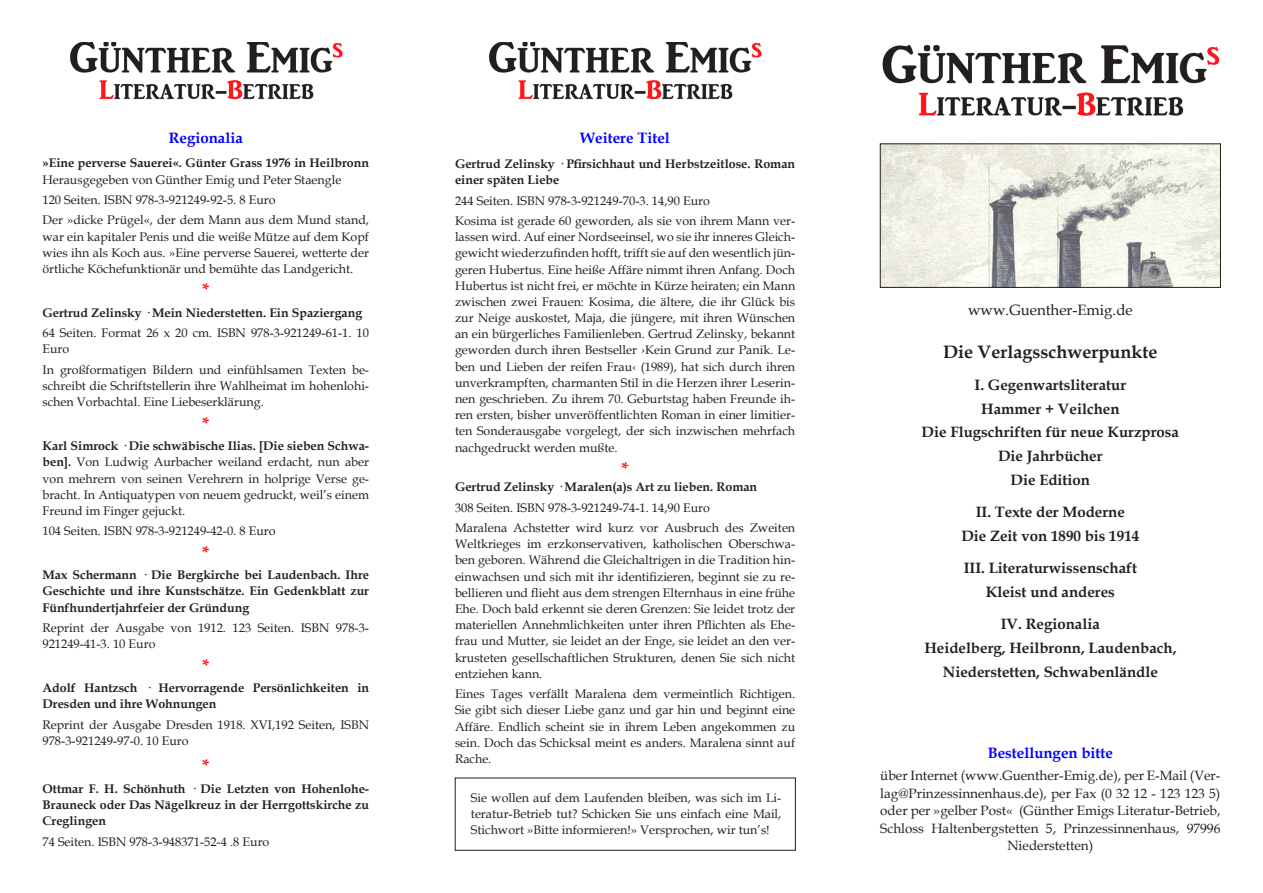
<style>
.page{position:relative;width:1263px;height:893px;background:#fff}
.page>*{position:absolute;margin:0;border:0;box-sizing:border-box;transform-origin:0 0}
.Fließtext{font:700 18px "Book Antiqua";color:#231f20}
.Ü2{font:700 18px "Book Antiqua";color:#f00}
.Fließtext-2{font:700 15px "Book Antiqua";color:#231f20}
.Ü1{font:700 15px "Book Antiqua";color:#00f}
.Fließtext-3{font:15px "Book Antiqua";color:#231f20}
.Fließtext_Kopie{font:13.5px/17.5px "Book Antiqua";color:#231f20;text-align:center}
.Fließtext-4{font:12.45px/16.2px "Book Antiqua";color:#231f20;text-align:justify}
.Fließtext-5{font:700 12.45px/16.2px "Book Antiqua";color:#231f20}
.s1{font-weight:400}
.s2{font-weight:700}
</style>
<div class="page">
<img style="left:882px;top:44px;width:338px;height:72px">
<img style="left:70px;top:43px;width:273px;height:57px">
<img style="left:489px;top:43px;width:273px;height:57px">
<img style="left:882px;top:146px;width:337px;height:140px">
<div style="left:880px;top:144px;width:341px;height:144px;border:1px solid #231f20"></div>
<p class="Ü1" style="left:169px;top:127px;width:76px">Regionalia</p>
<p class="Fließtext-5" style="left:43px;top:155px;width:328px">»Eine perverse Sauerei«. Günter Grass 1976 in Heilbronn<br><span class="s1">Herausgegeben von Günther Emig und Peter Staengle</span></p>
<p class="Fließtext-4" style="left:43px;top:191px;width:235px">120 Seiten. ISBN 978-3-921249-92-5. 8 Euro</p>
<p class="Fließtext-4" style="left:43px;top:212px;width:328px">Der »dicke Prügel«, der dem Mann aus dem Mund stand, war ein kapitaler Penis und die weiße Mütze auf dem Kopf wies ihn als Koch aus. »Eine perverse Sauerei, wetterte der örtliche Köchefunktionär und bemühte das Landgericht.</p>
<p class="Ü2" style="left:202px;top:278px;width:9px">*</p>
<p class="Fließtext-5" style="left:43px;top:304px;width:321px">Gertrud Zelinsky · Mein Niederstetten. Ein Spaziergang</p>
<p class="Fließtext-4" style="left:43px;top:325px;width:328px">64 Seiten. Format 26 x 20 cm. ISBN 978-3-921249-61-1. 10<br>Euro</p>
<p class="Fließtext-4" style="left:43px;top:361px;width:328px">In großformatigen Bildern und einfühlsamen Texten be&shy;schreibt die Schriftstellerin ihre Wahlheimat im hohenlohi&shy;schen Vorbachtal. Eine Liebeserklärung.</p>
<p class="Ü2" style="left:202px;top:411px;width:9px">*</p>
<p class="Fließtext-4" style="left:43px;top:437px;width:328px"><span class="s2">Karl Simrock · Die schwäbische Ilias. [Die sieben Schwa&shy;ben].</span> Von Ludwig Aurbacher weiland erdacht, nun aber von mehrern von seinen Verehrern in holprige Verse ge&shy;bracht. In Antiquatypen von neuem gedruckt, weil’s einem Freund im Finger gejuckt.</p>
<p class="Fließtext-4" style="left:43px;top:523px;width:235px">104 Seiten. ISBN 978-3-921249-42-0. 8 Euro</p>
<p class="Ü2" style="left:202px;top:540px;width:9px">*</p>
<p class="Fließtext-5" style="left:43px;top:567px;width:328px;text-align:justify">Max Schermann · Die Bergkirche bei Laudenbach. Ihre Geschichte und ihre Kunstschätze. Ein Gedenkblatt zur Fünfhundertjahrfeier der Gründung</p>
<p class="Fließtext-4" style="left:43px;top:619px;width:328px">Reprint der Ausgabe von 1912. 123 Seiten. ISBN 978-3-<br>921249-41-3. 10 Euro</p>
<p class="Ü2" style="left:202px;top:653px;width:9px">*</p>
<p class="Fließtext-5" style="left:43px;top:680px;width:328px">Adolf Hantzsch · Hervorragende Persönlichkeiten in<br>Dresden und ihre Wohnungen</p>
<p class="Fließtext-4" style="left:43px;top:716px;width:328px">Reprint der Ausgabe Dresden 1918. XVI,192 Seiten, ISBN<br>978-3-921249-97-0. 10 Euro</p>
<p class="Ü2" style="left:202px;top:754px;width:9px">*</p>
<p class="Fließtext-5" style="left:43px;top:780px;width:328px;text-align:justify">Ottmar F. H. Schönhuth · Die Letzten von Hohenlohe-Brauneck oder Das Nägelkreuz in der Herrgottskirche zu Creglingen</p>
<p class="Fließtext-4" style="left:43px;top:833px;width:228px">74 Seiten. ISBN 978-3-948371-52-4 .8 Euro</p>
<p class="Ü1" style="left:580px;top:128px;width:91px">Weitere Titel</p>
<p class="Fließtext-5" style="left:455px;top:156px;width:342px">Gertrud Zelinsky · Pfirsichhaut und Herbstzeitlose. Roman einer späten Liebe</p>
<p class="Fließtext-4" style="left:455px;top:192px;width:256px">244 Seiten. ISBN 978-3-921249-70-3. 14,90 Euro</p>
<p class="Fließtext-4" style="left:455px;top:212px;width:342px">Kosima ist gerade 60 geworden, als sie von ihrem Mann ver&shy;lassen wird. Auf einer Nordseeinsel, wo sie ihr inneres Gleich&shy;gewicht wiederzufinden hofft, trifft sie auf den wesentlich jün&shy;geren Hubertus. Eine heiße Affäre nimmt ihren Anfang. Doch Hubertus ist nicht frei, er möchte in Kürze heiraten; ein Mann zwischen zwei Frauen: Kosima, die ältere, die ihr Glück bis zur Neige auskostet, Maja, die jüngere, mit ihren Wünschen an ein bürgerliches Familienleben. Gertrud Zelinsky, bekannt geworden durch ihren Bestseller ›Kein Grund zur Panik. Le&shy;ben und Lieben der reifen Frau‹ (1989), hat sich durch ihren unverkrampften, charmanten Stil in die Herzen ihrer Leserin&shy;nen geschrieben. Zu ihrem 70. Geburtstag haben Freunde ih&shy;ren ersten, bisher unveröffentlichten Roman in einer limitier&shy;ten Sonderausgabe vorgelegt, der sich inzwischen mehrfach nachgedruckt werden mußte.</p>
<p class="Ü2" style="left:621px;top:457px;width:9px">*</p>
<p class="Fließtext-5" style="left:455px;top:479px;width:304px">Gertrud Zelinsky · Maralen(a)s Art zu lieben. Roman</p>
<p class="Fließtext-4" style="left:455px;top:499px;width:256px">308 Seiten. ISBN 978-3-921249-74-1. 14,90 Euro</p>
<p class="Fließtext-4" style="left:455px;top:519px;width:342px">Maralena Achstetter wird kurz vor Ausbruch des Zweiten Weltkrieges im erzkonservativen, katholischen Oberschwa&shy;ben geboren. Während die Gleichaltrigen in die Tradition hin&shy;einwachsen und sich mit ihr identifizieren, beginnt sie zu re&shy;bellieren und flieht aus dem strengen Elternhaus in eine frühe Ehe. Doch bald erkennt sie deren Grenzen: Sie leidet trotz der materiellen Annehmlichkeiten unter ihren Pflichten als Ehe&shy;frau und Mutter, sie leidet an der Enge, sie leidet an den ver&shy;krusteten gesellschaftlichen Strukturen, denen Sie sich nicht entziehen kann.</p>
<p class="Fließtext-4" style="left:455px;top:685px;width:342px">Eines Tages verfällt Maralena dem vermeintlich Richtigen.<br>Sie gibt sich dieser Liebe ganz und gar hin und beginnt eine Affäre. Endlich scheint sie in ihrem Leben angekommen zu sein. Doch das Schicksal meint es anders. Maralena sinnt auf Rache.</p>
<p class="Fließtext-4" style="left:471px;top:789px;width:312px">Sie wollen auf dem Laufenden bleiben, was sich im Li&shy;teratur-Betrieb tut? Schicken Sie uns einfach eine Mail, Stichwort »Bitte informieren!» Versprochen, wir tun’s!</p>
<p class="Fließtext-3" style="left:968px;top:299px;width:166px">www.Guenther-Emig.de</p>
<p class="Fließtext" style="left:943px;top:339px;width:216px">Die Verlagsschwerpunkte</p>
<p class="Fließtext-2" style="left:974px;top:374px;width:153px">I. Gegenwartsliteratur</p>
<p class="Fließtext-2" style="left:981px;top:398px;width:140px">Hammer + Veilchen</p>
<p class="Fließtext-2" style="left:922px;top:422px;width:259px">Die Flugschriften für neue Kurzprosa</p>
<p class="Fließtext-2" style="left:998px;top:446px;width:106px">Die Jahrbücher</p>
<p class="Fließtext-2" style="left:1010px;top:469px;width:81px">Die Edition</p>
<p class="Fließtext-2" style="left:976px;top:502px;width:151px">II. Texte der Moderne</p>
<p class="Fließtext-2" style="left:961px;top:525px;width:179px">Die Zeit von 1890 bis 1914</p>
<p class="Fließtext-2" style="left:964px;top:558px;width:175px">III. Literaturwissenschaft</p>
<p class="Fließtext-2" style="left:986px;top:581px;width:131px">Kleist und anderes</p>
<p class="Fließtext-2" style="left:1001px;top:614px;width:101px">IV. Regionalia</p>
<p class="Fließtext-2" style="left:924px;top:637px;width:254px">Heidelberg, Heilbronn, Laudenbach,</p>
<p class="Fließtext-2" style="left:943px;top:661px;width:216px">Niederstetten, Schwabenländle</p>
<p class="Ü1" style="left:988px;top:743px;width:127px">Bestellungen bitte</p>
<p class="Fließtext_Kopie" style="left:880px;top:767px;width:342px">über Internet (www.Guenther-Emig.de), per E-Mail (Ver&shy;lag@Prinzessinnenhaus.de), per Fax (0 32 12 - 123 123 5) oder per »gelber Post« (Günther Emigs Literatur-Betrieb, Schloss Haltenbergstetten 5, Prinzessinnenhaus, 97996<br>Niederstetten)</p>
</div>
